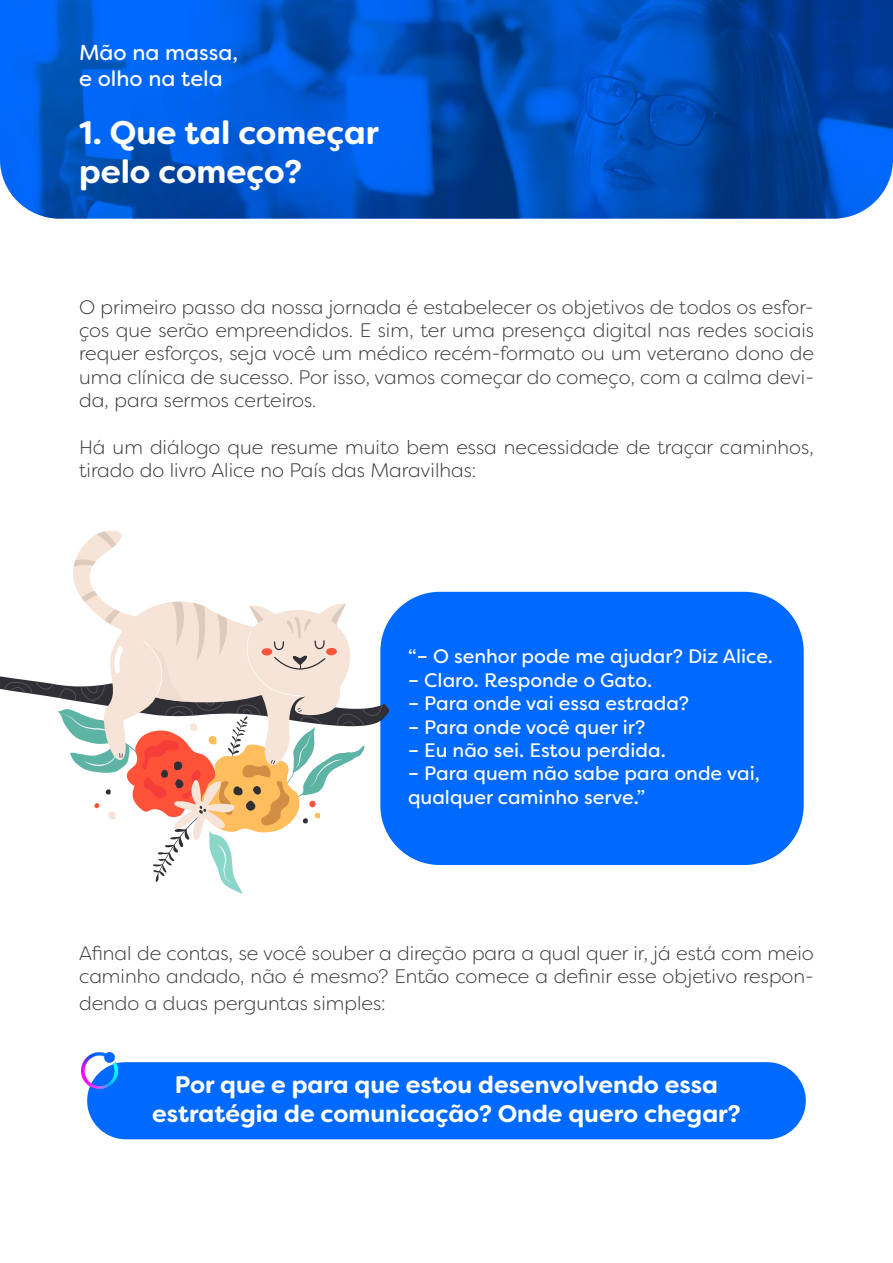
<style>
.page{position:relative;width:893px;height:1263px;background:#fff}
.page>*{position:absolute;margin:0;border:0;box-sizing:border-box;transform-origin:0 0}
.t1{font:700 32.7px/39.3px "Filson Soft";color:#fff}
.t2{font:700 24px/28.8px "Filson Soft";color:#fff;text-align:center}
.t3{font:21.6px/26px "Filson Soft";color:#fff}
.t4{font:300 19.5px/23.4px "Filson Soft";color:#383838}
.t5{font:19.5px/23.4px "Filson Soft";color:#fff}
</style>
<div class="page">
<div style="left:87px;top:1062px;width:719px;height:77px;background:#0069fe;border-radius:39px"></div>
<div style="left:380px;top:592px;width:424px;height:273px;background:#0069ff;border-radius:60px"></div>
<svg style="left:0;top:530px;width:396px;height:364px"></svg>
<img style="left:82px;top:1053px;width:35px;height:35px">
<svg style="left:0;top:0;width:893px;height:219px;background:#0252c1"></svg>
<p class="t3" style="left:79px;top:39px;width:160px">Mão na massa, e olho na tela</p>
<h1 class="t1" style="left:79px;top:113px;width:301px">1. Que tal começar pelo começo?</h1>
<p class="t4" style="left:79px;top:295px;width:736px;text-align:justify">O primeiro passo da nossa jornada é estabelecer os objetivos de todos os esfor&shy;ços que serão empreendidos. E sim, ter uma presença digital nas redes sociais requer esforços, seja você um médico recém-formato ou um veterano dono de uma clínica de sucesso. Por isso, vamos começar do começo, com a calma devi&shy;da, para sermos certeiros.</p>
<p class="t4" style="left:79px;top:435px;width:736px">Há um diálogo que resume muito bem essa necessidade de traçar caminhos, tirado do livro Alice no País das Maravilhas:</p>
<p class="t5" style="left:408px;top:645px;width:366px">“– O senhor pode me ajudar? Diz Alice.</p>
<p class="t5" style="left:408px;top:668px;width:246px">– Claro. Responde o Gato.</p>
<p class="t5" style="left:408px;top:692px;width:283px">– Para onde vai essa estrada?</p>
<p class="t5" style="left:408px;top:715px;width:239px">– Para onde você quer ir?</p>
<p class="t5" style="left:408px;top:738px;width:259px">– Eu não sei. Estou perdida.</p>
<p class="t5" style="left:408px;top:762px;width:353px">– Para quem não sabe para onde vai, qualquer caminho serve.”</p>
<p class="t4" style="left:79px;top:941px;width:736px">Afinal de contas, se você souber a direção para a qual quer ir, já está com meio caminho andado, não é mesmo? Então comece a definir esse objetivo respon-</p>
<p class="t4" style="left:79px;top:992px;width:308px">dendo a duas perguntas simples:</p>
<p class="t2" style="left:152px;top:1070px;width:590px">Por que e para que estou desenvolvendo essa estratégia de comunicação? Onde quero chegar?</p>
</div>
